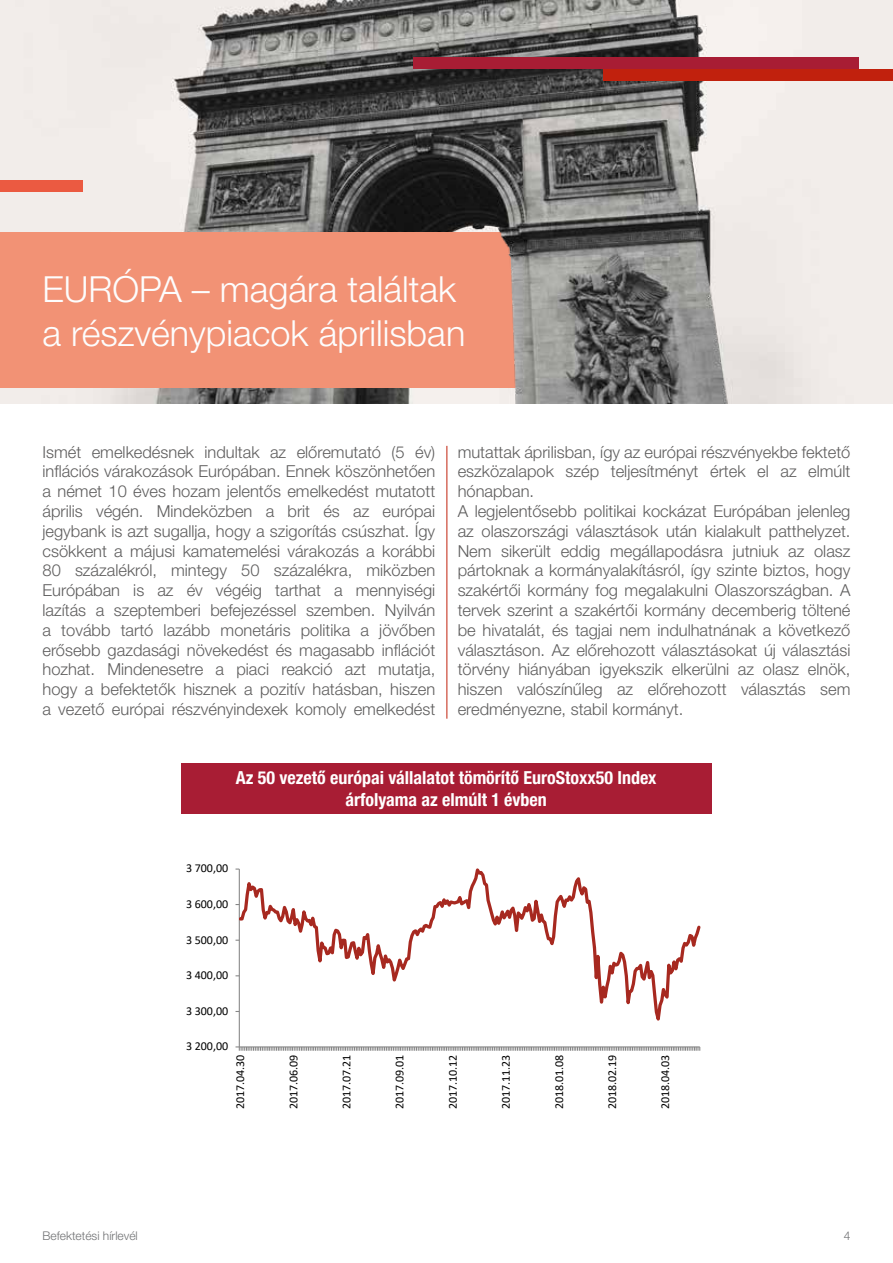
<style>
.page{position:relative;width:893px;height:1263px;background:#fff}
.page>*{position:absolute;margin:0;border:0;box-sizing:border-box;transform-origin:0 0}
.t1{font:300 36px/43.2px "Helvetica Neue LT Pro";color:#fdfdfd}
.t2{font:700 condensed 18px/21.6px "Helvetica Neue LT Pro";color:#fff;text-align:center}
.t3{font:300 16.5px/19.8px "Helvetica Neue LT Pro";color:#5f5e5e;text-align:justify}
.t4{font:12px "Calibri";color:#000}
.t5{font:300 12px "Helvetica Neue LT Pro";color:#707173}
</style>
<div class="page">
<img style="left:0;top:0;width:473px;height:404px">
<div style="left:0;top:232px;width:574px;height:156px;background:#f29275"></div>
<div style="left:181px;top:763px;width:530px;height:50px;background:#a81d34"></div>
<hr style="left:446px;top:446px;width:1px;height:273px;background:#c1210d">
<img style="left:473px;top:0;width:420px;height:404px">
<div style="left:414px;top:57px;width:445px;height:12px;background:#a81d34"></div>
<div style="left:603px;top:69px;width:290px;height:12px;background:#c1210d"></div>
<div style="left:0;top:180px;width:82px;height:12px;background:#eb5a41"></div>
<svg style="left:235px;top:868px;width:466px;height:183px"></svg>
<h1 class="t1" style="left:43px;top:267px;width:424px">EURÓPA – magára találtak a részvénypiacok áprilisban</h1>
<p class="t3" style="left:43px;top:441px;width:394px">Ismét emelkedésnek indultak az előremutató (5 év) inflációs várakozások Európában. Ennek köszönhetően a német 10 éves hozam jelentős emelkedést mutatott április végén. Mindeközben a brit és az európai jegybank is azt sugallja, hogy a szigorítás csúszhat. Így csökkent a májusi kamatemelési várakozás a korábbi 80 százalékról, mintegy 50 százalékra, miközben Európában is az év végéig tarthat a mennyiségi lazítás a szeptemberi befejezéssel szemben. Nyilván a tovább tartó lazább monetáris politika a jövőben erősebb gazdasági növekedést és magasabb inflációt hozhat. Mindenesetre a piaci reakció azt mutatja, hogy a befektetők hisznek a pozitív hatásban, hiszen a vezető európai részvényindexek komoly emelkedést</p>
<p class="t3" style="left:458px;top:441px;width:394px;text-align:left">mutattak áprilisban, így az európai részvényekbe fektető eszközalapok szép teljesítményt értek el az elmúlt hónapban.<br>A legjelentősebb politikai kockázat Európában jelenleg az olaszországi választások után kialakult patthelyzet.<br>Nem sikerült eddig megállapodásra jutniuk az olasz pártoknak a kormányalakításról, így szinte biztos, hogy szakértői kormány fog megalakulni Olaszországban. A tervek szerint a szakértői kormány decemberig töltené be hivatalát, és tagjai nem indulhatnának a következő választáson. Az előrehozott választásokat új választási törvény hiányában igyekszik elkerülni az olasz elnök, hiszen valószínűleg az előrehozott választás sem eredményezne, stabil kormányt.</p>
<p class="t2" style="left:236px;top:766px;width:422px">Az 50 vezető európai vállalatot tömörítő EuroStoxx50 Index árfolyama az elmúlt 1 évben</p>
<p class="t4" style="left:186px;top:860px;width:44px">3 700,00</p>
<p class="t4" style="left:186px;top:896px;width:44px">3 600,00</p>
<p class="t4" style="left:186px;top:931px;width:44px">3 500,00</p>
<p class="t4" style="left:186px;top:967px;width:44px">3 400,00</p>
<p class="t4" style="left:186px;top:1002px;width:44px">3 300,00</p>
<p class="t4" style="left:186px;top:1038px;width:44px">3 200,00</p>
<p class="t4" style="left:232px;top:1109px;width:56px;rotate:-90deg">2017.04.30</p>
<p class="t4" style="left:285px;top:1109px;width:56px;rotate:-90deg">2017.06.09</p>
<p class="t4" style="left:338px;top:1109px;width:56px;rotate:-90deg">2017.07.21</p>
<p class="t4" style="left:391px;top:1109px;width:56px;rotate:-90deg">2017.09.01</p>
<p class="t4" style="left:444px;top:1109px;width:56px;rotate:-90deg">2017.10.12</p>
<p class="t4" style="left:498px;top:1109px;width:56px;rotate:-90deg">2017.11.23</p>
<p class="t4" style="left:551px;top:1109px;width:56px;rotate:-90deg">2018.01.08</p>
<p class="t4" style="left:604px;top:1109px;width:56px;rotate:-90deg">2018.02.19</p>
<p class="t4" style="left:657px;top:1109px;width:56px;rotate:-90deg">2018.04.03</p>
<p class="t5" style="left:43px;top:1228px;width:97px">Befektetési hírlevél</p>
<p class="t5" style="left:844px;top:1228px;width:8px">4</p>
</div>
